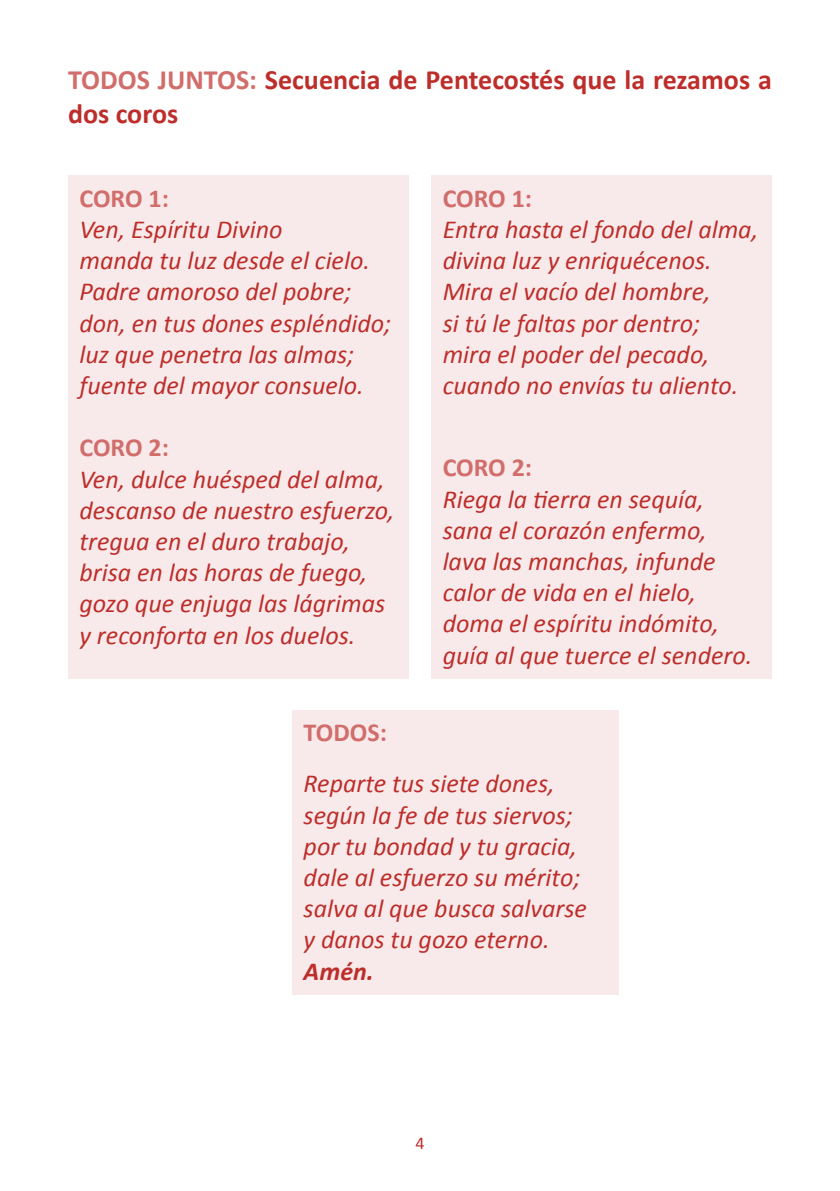
<style>
.page{position:relative;width:840px;height:1191px;background:#fff}
.page>*{position:absolute;margin:0;border:0;box-sizing:border-box;transform-origin:0 0}
.t1{font:700 28px/33.6px "Calibri";color:#bd2e2b}
.t2{font:italic 26px/31.2px "Calibri";color:#bd2e2b}
.t3{font:700 26px "Calibri";letter-spacing:-.005em;color:#d16d6b}
.t4{font:italic 700 26px "Calibri";color:#bd2e2b}
.t5{font:18px "Calibri";color:#bd2e2b}
.s1{color:#d16d6b}
</style>
<div class="page">
<div style="left:68px;top:176px;width:340px;height:503px;background:#f8eaea"></div>
<div style="left:431px;top:176px;width:340px;height:503px;background:#f8eaea"></div>
<div style="left:292px;top:710px;width:326px;height:285px;background:#f8eaea"></div>
<p class="t1" style="left:68px;top:63px;width:705px"><span class="s1">TODOS JUNTOS:</span> Secuencia de Pentecostés que la rezamos a dos coros</p>
<p class="t3" style="left:79px;top:181px;width:91px">CORO 1:</p>
<p class="t2" style="left:79px;top:213px;width:313px">Ven, Espíritu Divino<br>manda tu luz desde el cielo.<br>Padre amoroso del pobre; don, en tus dones espléndido; luz que penetra las almas; fuente del mayor consuelo.</p>
<p class="t3" style="left:79px;top:431px;width:91px">CORO 2:</p>
<p class="t2" style="left:79px;top:462px;width:316px">Ven, dulce huésped del alma, descanso de nuestro esfuerzo, tregua en el duro trabajo, brisa en las horas de fuego, gozo que enjuga las lágrimas y reconforta en los duelos.</p>
<p class="t3" style="left:442px;top:181px;width:91px">CORO 1:</p>
<p class="t2" style="left:442px;top:213px;width:317px">Entra hasta el fondo del alma, divina luz y enriquécenos.<br>Mira el vacío del hombre,<br>si tú le faltas por dentro;<br>mira el poder del pecado, cuando no envías tu aliento.</p>
<p class="t3" style="left:442px;top:451px;width:91px">CORO 2:</p>
<p class="t2" style="left:442px;top:482px;width:311px">Riega la tierra en sequía, sana el corazón enfermo, lava las manchas, infunde calor de vida en el hielo, doma el espíritu indómito, guía al que tuerce el sendero.</p>
<p class="t3" style="left:303px;top:716px;width:85px">TODOS:</p>
<p class="t2" style="left:303px;top:767px;width:285px">Reparte tus siete dones, según la fe de tus siervos; por tu bondad y tu gracia, dale al esfuerzo su mérito; salva al que busca salvarse y danos tu gozo eterno.</p>
<p class="t4" style="left:303px;top:954px;width:72px">Amén.</p>
<p class="t5" style="left:415px;top:1131px;width:11px">4</p>
</div>
